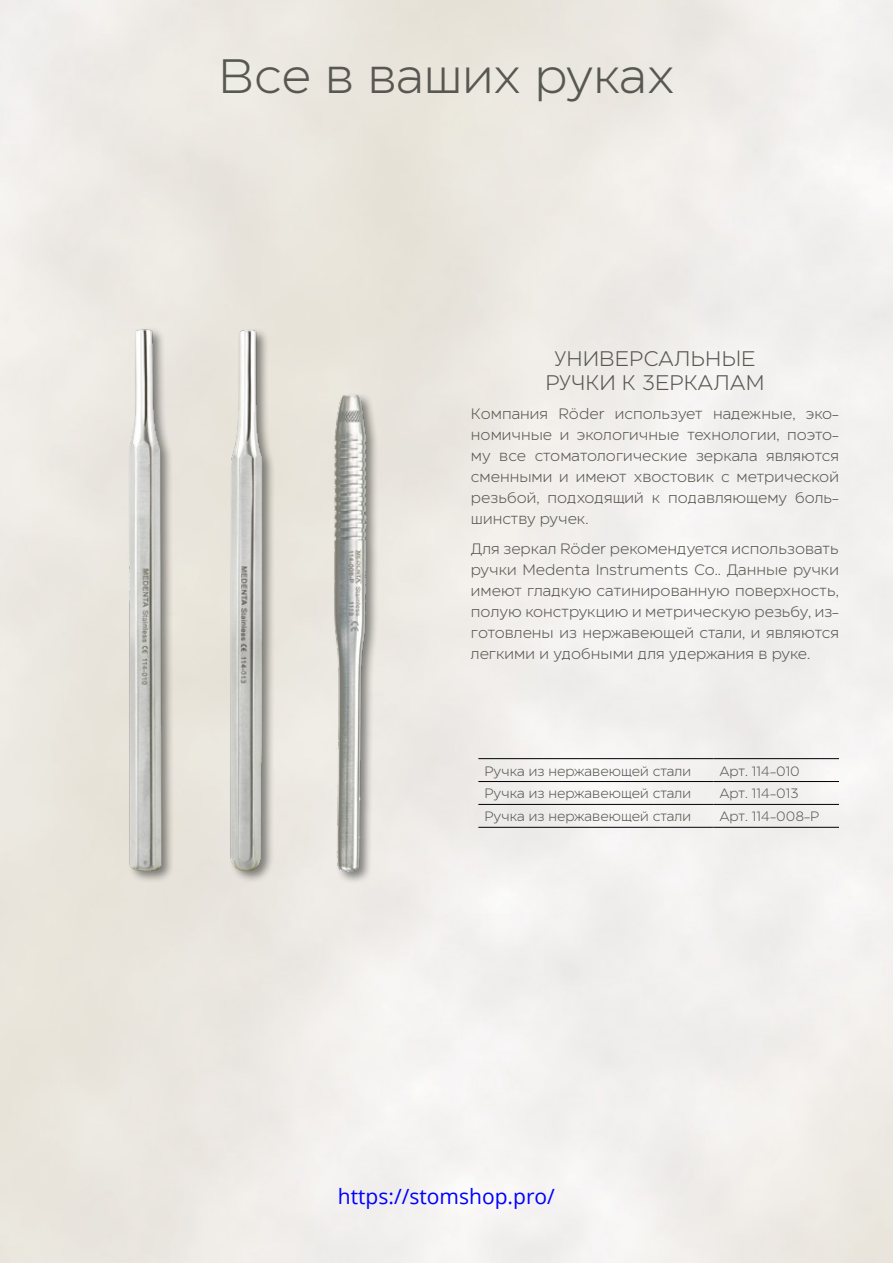
<style>
.page{position:relative;width:893px;height:1263px;background:#fff}
.page>*{position:absolute;margin:0;border:0;box-sizing:border-box;transform-origin:0 0}
.t1{font:48px "Eastman Regular Offset";color:#585852}
.t2{font:21px/24px "Eastman Regular Offset";color:#585852;text-align:center}
.t3{font:21px "Open Sans";color:#00f}
.t4{font:15px/21px "Eastman Regular Offset";color:#585852;text-align:justify}
.t5{font:13.5px "Eastman Regular Offset";color:#585852}
</style>
<div class="page">
<svg style="left:0;top:0;width:1px;height:1263px"></svg>
<hr style="left:478px;top:758px;width:235px;height:1px;background:#000">
<hr style="left:713px;top:758px;width:126px;height:1px;background:#000">
<hr style="left:478px;top:781px;width:235px;height:1px;background:#000">
<hr style="left:713px;top:781px;width:126px;height:1px;background:#000">
<hr style="left:478px;top:804px;width:235px;height:1px;background:#000">
<hr style="left:713px;top:804px;width:126px;height:1px;background:#000">
<hr style="left:478px;top:827px;width:235px;height:1px;background:#000">
<hr style="left:713px;top:827px;width:126px;height:1px;background:#000">
<div style="left:0;top:164px;width:40px;height:288px;background:#f2efea"></div>
<img style="left:42px;top:312px;width:382px;height:574px">
<h1 class="t1" style="left:218px;top:40px;width:458px">Все в ваших руках</h1>
<h2 class="t2" style="left:545px;top:344px;width:221px">УНИВЕРСАЛЬНЫЕ<br>РУЧКИ К ЗЕРКАЛАМ</h2>
<p class="t4" style="left:471px;top:402px;width:370px">Компания Röder использует надежные, эко&shy;номичные и экологичные технологии, поэто&shy;му все стоматологические зеркала являются сменными и имеют хвостовик с метрической резьбой, подходящий к подавляющему боль&shy;шинству ручек.</p>
<p class="t4" style="left:471px;top:536px;width:370px">Для зеркал Röder рекомендуется использовать ручки Medenta Instruments Co.. Данные ручки имеют гладкую сатинированную поверхность, полую конструкцию и метрическую резьбу, из&shy;готовлены из нержавеющей стали, и являются легкими и удобными для удержания в руке.</p>
<p class="t5" style="left:484px;top:761px;width:208px">Ручка из нержавеющей стали</p>
<p class="t5" style="left:719px;top:761px;width:82px">Арт. 114-010</p>
<p class="t5" style="left:484px;top:784px;width:208px">Ручка из нержавеющей стали</p>
<p class="t5" style="left:719px;top:784px;width:81px">Арт. 114-013</p>
<p class="t5" style="left:484px;top:806px;width:208px">Ручка из нержавеющей стали</p>
<p class="t5" style="left:719px;top:806px;width:102px">Арт. 114-008-Р</p>
<h2 class="t3" style="left:338px;top:1181px;width:219px">https://stomshop.pro/</h2>
</div>
